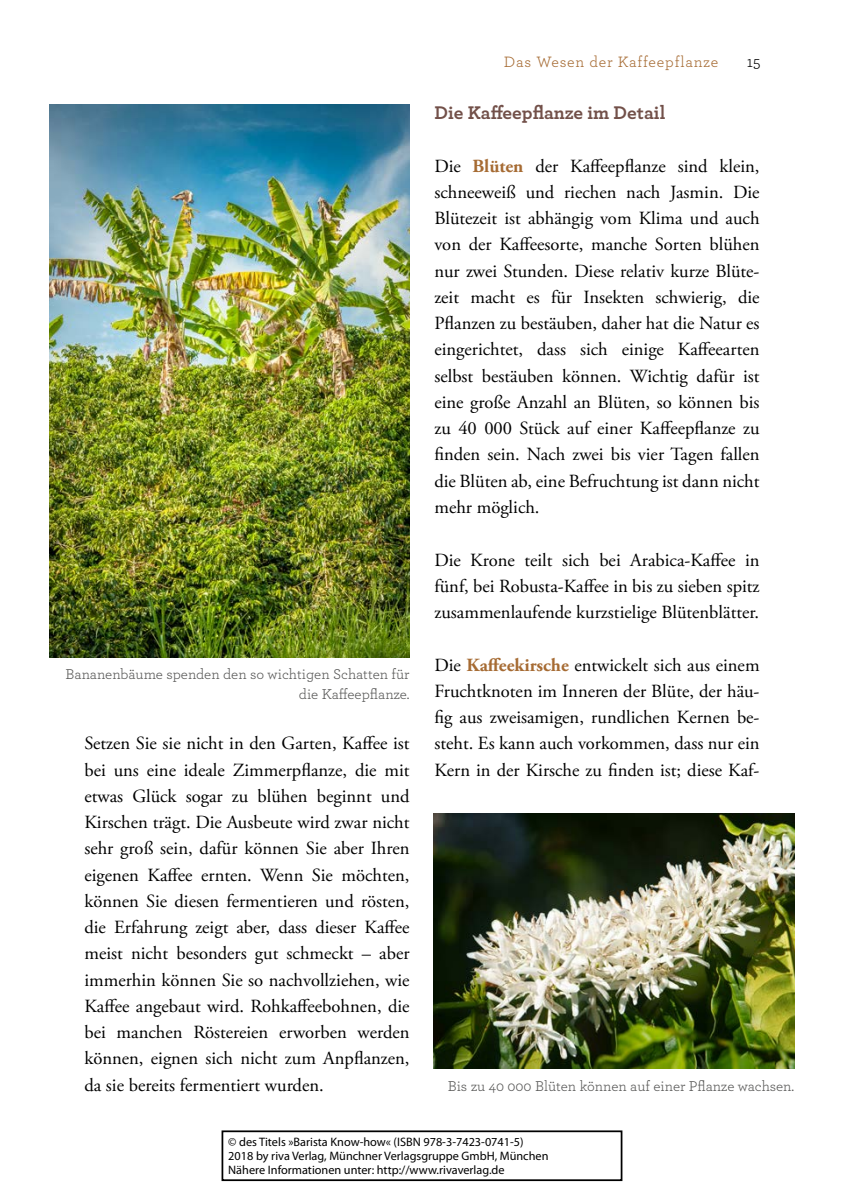
<style>
.page{position:relative;width:844px;height:1191px;background:#fff}
.page>*{position:absolute;margin:0;border:0;box-sizing:border-box;transform-origin:0 0}
._04_SV_Headline_3{font:700 19.25px "Archer";color:#725049}
._03_Body{font:18.55px/26.2px "Adobe Garamond Pro";color:#000;text-align:justify}
.t1{font:15.75px "Archer";letter-spacing:.05em;color:#a66b33}
.t2{font:15.75px "Archer";color:#000}
.BU_SV_rechts_grau{font:14.88px/19.2px "Archer";color:#575756;text-align:right}
.t3{font:12.25px/14px "Myriad Pro";color:#000}
.s1{font-weight:700;color:#a66b33}
</style>
<div class="page">
<img style="left:50px;top:104px;width:359px;height:553px">
<img style="left:433px;top:813px;width:361px;height:255px">
<div style="left:221px;top:1130px;width:401px;height:51px;border:2px solid #000"></div>
<p class="BU_SV_rechts_grau" style="left:65px;top:664px;width:345px">Bananenbäume spenden den so wichtigen Schatten für die Kaffeepflanze.</p>
<p class="_03_Body" style="left:84px;top:731px;width:326px">Setzen Sie sie nicht in den Garten, Kaffee ist bei uns eine ideale Zimmerpflanze, die mit etwas Glück sogar zu blühen beginnt und Kirschen trägt. Die Ausbeute wird zwar nicht sehr groß sein, dafür können Sie aber Ihren eigenen Kaffee ernten. Wenn Sie möchten, können Sie diesen fermentieren und rösten, die Erfahrung zeigt aber, dass dieser Kaffee meist nicht besonders gut schmeckt – aber immerhin können Sie so nachvollziehen, wie Kaffee angebaut wird. Rohkaffeebohnen, die bei manchen Röstereien erworben werden können, eignen sich nicht zum Anpflanzen, da sie bereits fermentiert wurden.</p>
<p class="t1" style="left:504px;top:51px;width:216px">Das Wesen der Kaffeepflanze</p>
<p class="t2" style="left:746px;top:51px;width:15px">15</p>
<p class="_04_SV_Headline_3" style="left:434px;top:97px;width:232px">Die Kaffeepflanze im Detail</p>
<p class="_03_Body" style="left:434px;top:153px;width:326px">Die <span class="s1">Blüten</span> der Kaffeepflanze sind klein, schneeweiß und riechen nach Jasmin. Die Blütezeit ist abhängig vom Klima und auch von der Kaffeesorte, manche Sorten blühen nur zwei Stunden. Diese relativ kurze Blüte&shy;zeit macht es für Insekten schwierig, die Pflanzen zu bestäuben, daher hat die Natur es eingerichtet, dass sich einige Kaffeearten selbst bestäuben können. Wichtig dafür ist eine große Anzahl an Blüten, so können bis zu 40 000 Stück auf einer Kaffeepflanze zu finden sein. Nach zwei bis vier Tagen fallen die Blüten ab, eine Befruchtung ist dann nicht mehr möglich.</p>
<p class="_03_Body" style="left:434px;top:547px;width:326px">Die Krone teilt sich bei Arabica-Kaffee in fünf, bei Robusta-Kaffee in bis zu sieben spitz zusammenlaufende kurzstielige Blütenblätter.</p>
<p class="_03_Body" style="left:434px;top:652px;width:326px">Die <span class="s1">Kaffeekirsche</span> entwickelt sich aus einem Fruchtknoten im Inneren der Blüte, der häu&shy;fig aus zweisamigen, rundlichen Kernen be&shy;steht. Es kann auch vorkommen, dass nur ein Kern in der Kirsche zu finden ist; diese Kaf-</p>
<p class="BU_SV_rechts_grau" style="left:447px;top:1075px;width:348px">Bis zu 40 000 Blüten können auf einer Pflanze wachsen.</p>
<p class="t3" style="left:228px;top:1135px;width:322px">© des Titels »Barista Know-how« (ISBN 978-3-7423-0741-5)<br>2018 by riva Verlag, Münchner Verlagsgruppe GmbH, München<br>Nähere Informationen unter: http://www.rivaverlag.de</p>
</div>
